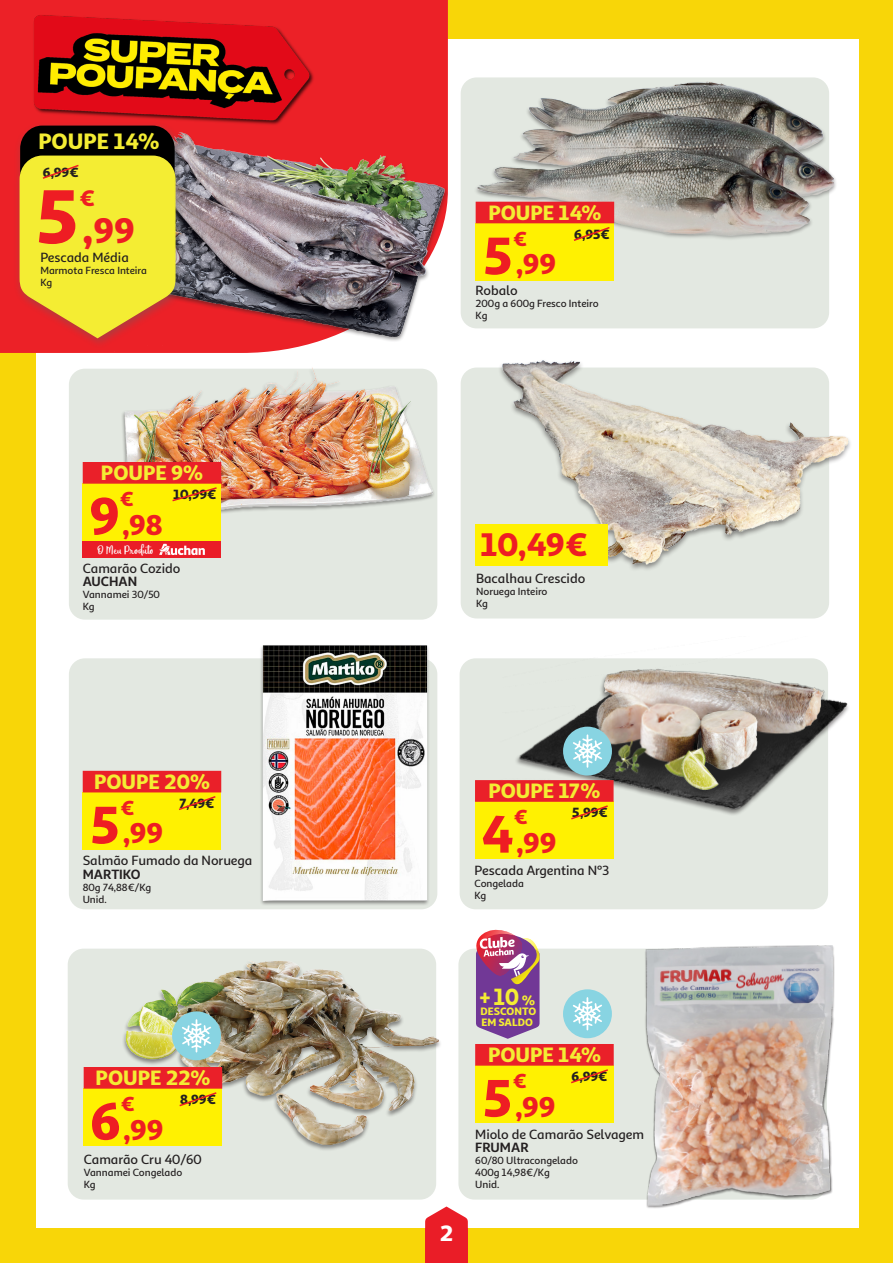
<style>
.page{position:relative;width:893px;height:1263px;background:#f8d608}
.page>*{position:absolute;margin:0;border:0;box-sizing:border-box;transform-origin:0 0}
.t1{font:900 76.5px "Sana Sans Alt";color:#ee1d23}
.t2{font:900 52.95px "Sana Sans Alt";color:#ee1d23}
.t3{font:900 36px "Sana Sans Alt";color:#ee1d23}
.t4{font:900 33px "Sana Sans Alt";color:#ee1d23}
.t5{font:900 28.95px "Sana Sans Alt";color:#ee1d23}
.t6{font:900 23.7px "Sana Sans Alt";color:#f4ed33;scale:.93 1}
.t7{font:900 22.8px "Sana Sans Alt";color:#ee1d23}
.t8{font:900 22.5px "Sana Sans Alt";color:#f4ed33}
.t9{font:900 22.5px "Sana Sans Alt";color:#fff}
.t10{font:900 21px "Sana Sans Alt";color:#f4ed33}
.t11{font:900 20.55px "Sana Sans Alt";color:#ee1d23}
.t12{font:500 13.5px/13.5px "Sana Sans Alt";letter-spacing:-.005em;color:#231f20}
.t13{font:900 13.5px "Sana Sans Alt";color:#231f20}
.t14{font:13.5px "Eufoniem Two";color:#fff}
.t15{font:900 10.8px "Sana Sans Alt";color:#f4ed33}
.t16{font:500 10.5px/12px "Sana Sans Alt";letter-spacing:-.005em;color:#231f20}
.s1{font-size:42px}
.s2{font-weight:700}
.s3{font-size:22.05px}
</style>
<div class="page">
<div style="left:37px;top:40px;width:822px;height:1188px;background:#fff"></div>
<svg style="left:425px;top:1206px;width:43px;height:57px;background:#ec3840"></svg>
<div style="left:0;top:0;width:448px;height:353px;background:#ec2127"></div>
<div style="left:461px;top:77px;width:368px;height:251px;background:#e3e8e1;border-radius:16px"></div>
<img style="left:102px;top:121px;width:346px;height:232px">
<div style="left:460px;top:658px;width:368px;height:251px;background:#e3e8e1;border-radius:16px"></div>
<div style="left:458px;top:949px;width:369px;height:250px;background:#e3e8e1;border-radius:16px"></div>
<div style="left:69px;top:369px;width:368px;height:251px;background:#e3e8e1;border-radius:16px"></div>
<div style="left:461px;top:367px;width:368px;height:251px;background:#e3e8e1;border-radius:16px"></div>
<div style="left:69px;top:658px;width:368px;height:251px;background:#e3e8e1;border-radius:16px"></div>
<div style="left:68px;top:949px;width:368px;height:250px;background:#e3e8e1;border-radius:16px"></div>
<div style="left:13px;top:121px;width:172px;height:229px;background:#5f5f62;opacity:.43"></div>
<svg style="left:19px;top:126px;width:157px;height:213px;background:#d0b32b"></svg>
<img style="left:30px;top:8px;width:286px;height:119px">
<img style="left:461px;top:360px;width:389px;height:210px">
<img style="left:646px;top:945px;width:189px;height:261px">
<div style="left:563px;top:989px;width:49px;height:49px;background:#88d4e2;border-radius:50%"></div>
<svg style="left:573px;top:997px;width:29px;height:34px"></svg>
<div style="left:473px;top:80px;width:365px;height:161px;background:#231f20;opacity:.5"></div>
<img style="left:477px;top:81px;width:357px;height:154px">
<img style="left:124px;top:367px;width:308px;height:146px">
<div style="left:260px;top:645px;width:170px;height:261px;background:#231f20;opacity:.5"></div>
<img style="left:260px;top:645px;width:175px;height:255px">
<img style="left:107px;top:948px;width:334px;height:202px">
<div style="left:476px;top:223px;width:138px;height:57px;background:#fff101"></div>
<svg style="left:573px;top:227px;width:37px;height:14px"></svg>
<div style="left:476px;top:202px;width:138px;height:21px;background:#ea2029"></div>
<img style="left:516px;top:658px;width:333px;height:157px">
<div style="left:563px;top:727px;width:49px;height:48px;background:#88d4e2;border-radius:50%"></div>
<svg style="left:573px;top:734px;width:29px;height:34px"></svg>
<div style="left:83px;top:792px;width:138px;height:57px;background:#fff101"></div>
<svg style="left:179px;top:796px;width:37px;height:14px"></svg>
<div style="left:83px;top:771px;width:138px;height:21px;background:#ea2029"></div>
<div style="left:84px;top:1089px;width:138px;height:57px;background:#fff101"></div>
<svg style="left:179px;top:1092px;width:38px;height:15px"></svg>
<div style="left:84px;top:1067px;width:138px;height:22px;background:#ea2029;border:2px solid #ea2029"></div>
<div style="left:172px;top:1011px;width:49px;height:49px;background:#88d4e2;border-radius:50%"></div>
<svg style="left:182px;top:1019px;width:29px;height:34px"></svg>
<div style="left:475px;top:802px;width:139px;height:57px;background:#fff101"></div>
<svg style="left:571px;top:805px;width:37px;height:15px"></svg>
<div style="left:475px;top:780px;width:139px;height:22px;background:#ea2029;border:2px solid #ea2029"></div>
<div style="left:475px;top:1066px;width:139px;height:57px;background:#fff101"></div>
<svg style="left:571px;top:1069px;width:37px;height:15px"></svg>
<div style="left:475px;top:1044px;width:139px;height:22px;background:#ea2029;border:2px solid #ea2029"></div>
<div style="left:475px;top:524px;width:133px;height:42px;background:#fff101"></div>
<div style="left:83px;top:541px;width:138px;height:17px;background:#ea1d27"></div>
<svg style="left:159px;top:544px;width:46px;height:11px"></svg>
<div style="left:83px;top:484px;width:138px;height:57px;background:#fff101"></div>
<svg style="left:172px;top:487px;width:45px;height:15px"></svg>
<div style="left:83px;top:462px;width:138px;height:22px;background:#ea2029;border:2px solid #ea2029"></div>
<svg style="left:474px;top:930px;width:66px;height:109px;background:#9d659c"></svg>
<p class="t8" style="left:38px;top:124px;width:122px">POUPE 14%</p>
<p class="t13" style="left:43px;top:161px;width:37px">6,99€</p>
<p class="t1" style="left:35px;top:156px;width:46px">5</p>
<p class="t7" style="left:79px;top:180px;width:17px">€</p>
<p class="t3" style="left:82px;top:202px;width:55px"><span class="s1">,</span>99</p>
<p class="t12" style="left:40px;top:250px;width:90px">Pescada Média</p>
<p class="t16" style="left:40px;top:264px;width:108px">Marmota Fresca Inteira<br>Kg</p>
<p class="t10" style="left:101px;top:456px;width:104px">POUPE 9%</p>
<p class="t10" style="left:488px;top:196px;width:114px">POUPE 14%</p>
<p class="t2" style="left:482px;top:214px;width:33px">5</p>
<p class="t11" style="left:513px;top:222px;width:15px">€</p>
<p class="t5" style="left:515px;top:241px;width:42px">,99</p>
<p class="t13" style="left:574px;top:223px;width:37px">6,95€</p>
<p class="t12" style="left:476px;top:283px;width:44px">Robalo</p>
<p class="t16" style="left:476px;top:297px;width:124px">200g a 600g Fresco Inteiro<br>Kg</p>
<p class="t13" style="left:173px;top:484px;width:45px">10,99€</p>
<p class="t2" style="left:89px;top:474px;width:32px">9</p>
<p class="t11" style="left:120px;top:483px;width:15px">€</p>
<p class="t5" style="left:122px;top:501px;width:42px">,98</p>
<p class="t14" style="left:98px;top:541px;width:57px">O Meu Produto</p>
<p class="t4" style="left:480px;top:518px;width:109px">10,49€</p>
<p class="t12" style="left:83px;top:560px;width:99px">Camarão Cozido<br><span class="s2">AUCHAN</span></p>
<p class="t16" style="left:83px;top:588px;width:79px">Vannamei 30/50<br>Kg</p>
<p class="t10" style="left:94px;top:765px;width:117px">POUPE 20%</p>
<p class="t2" style="left:89px;top:783px;width:33px">5</p>
<p class="t11" style="left:120px;top:792px;width:15px">€</p>
<p class="t5" style="left:122px;top:810px;width:42px">,99</p>
<p class="t13" style="left:179px;top:792px;width:37px">7,49€</p>
<p class="t12" style="left:83px;top:853px;width:171px">Salmão Fumado da Noruega<br><span class="s2">MARTIKO</span></p>
<p class="t16" style="left:83px;top:880px;width:70px">80g 74,88€/Kg<br>Unid.</p>
<p class="t10" style="left:96px;top:1061px;width:116px">POUPE 22%</p>
<p class="t2" style="left:90px;top:1079px;width:32px">6</p>
<p class="t11" style="left:121px;top:1088px;width:15px">€</p>
<p class="t5" style="left:123px;top:1106px;width:42px">,99</p>
<p class="t13" style="left:180px;top:1089px;width:37px">8,99€</p>
<p class="t12" style="left:84px;top:1152px;width:119px">Camarão Cru 40/60</p>
<p class="t16" style="left:84px;top:1166px;width:100px">Vannamei Congelado<br>Kg</p>
<p class="t12" style="left:476px;top:571px;width:111px">Bacalhau Crescido</p>
<p class="t16" style="left:476px;top:585px;width:73px">Noruega Inteiro<br>Kg</p>
<p class="t10" style="left:488px;top:774px;width:113px">POUPE 17%</p>
<p class="t2" style="left:482px;top:792px;width:34px">4</p>
<p class="t11" style="left:514px;top:801px;width:15px">€</p>
<p class="t5" style="left:516px;top:820px;width:42px">,99</p>
<p class="t13" style="left:572px;top:802px;width:38px">5,99€</p>
<p class="t12" style="left:475px;top:862px;width:137px">Pescada Argentina Nº3</p>
<p class="t16" style="left:475px;top:876px;width:51px">Congelada<br>Kg</p>
<h3 class="t9" style="left:440px;top:1212px;width:15px">22</h3>
<p class="t6" style="left:479px;top:978px;width:44px"><span class="s3">+</span>10</p>
<p class="t15" style="left:481px;top:1003px;width:57px">DESCONTO</p>
<p class="t15" style="left:481px;top:1013px;width:53px">EM SALDO</p>
<p class="t10" style="left:488px;top:1038px;width:114px">POUPE 14%</p>
<p class="t2" style="left:482px;top:1056px;width:33px">5</p>
<p class="t11" style="left:513px;top:1065px;width:15px">€</p>
<p class="t5" style="left:515px;top:1083px;width:42px">,99</p>
<p class="t13" style="left:572px;top:1066px;width:37px">6,99€</p>
<p class="t12" style="left:475px;top:1126px;width:170px">Miolo de Camarão Selvagem<br><span class="s2">FRUMAR</span></p>
<p class="t16" style="left:475px;top:1154px;width:104px">60/80 Ultracongelado<br>400g 14,98€/Kg<br>Unid.</p>
</div>
